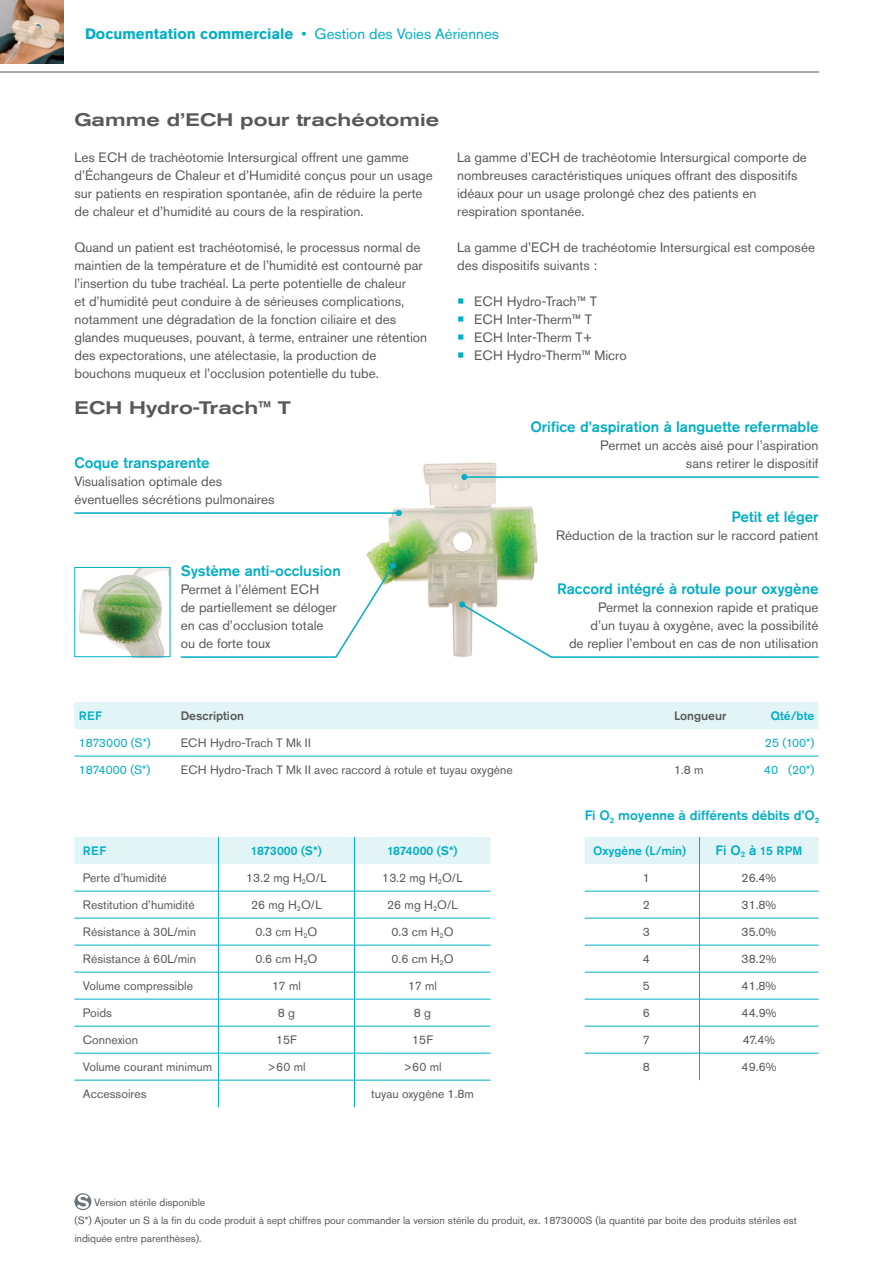
<style>
.page{position:relative;width:893px;height:1263px;background:#fff}
.page>*{position:absolute;margin:0;border:0;box-sizing:border-box;transform-origin:0 0}
.t1{font:500 expanded 18px "Akzidenz Grotesk Pro";color:#58595b}
.t2{font:500 15px "Akzidenz Grotesk Pro";color:#00aec5}
.t3{font:15px "Akzidenz Grotesk Pro";color:#00aec5}
.t4{font:13.5px/18px "Akzidenz Grotesk Pro";color:#58595b}
.t5{font:500 13.5px "Akzidenz Grotesk Pro";color:#00aec5}
.t6{font:12.15px "Akzidenz Grotesk Pro";color:#58595b}
.t7{font:500 12.15px "Akzidenz Grotesk Pro";color:#00aec5}
.t8{font:12.15px "Akzidenz Grotesk Pro";color:#00aec5}
.t9{font:500 12.15px "Akzidenz Grotesk Pro";color:#58595b}
.t10{font:10.5px/18px "Akzidenz Grotesk Pro";color:#58595b}
.s1{font-weight:700}
.s2{font-size:22.5px;color:#00aec5}
.s3{font-size:13.5px}
</style>
<div class="page">
<hr style="left:0;top:72px;width:819px;height:1px;background:#58595b">
<img style="left:0;top:0;width:64px;height:63px">
<img style="left:366px;top:462px;width:172px;height:195px">
<hr style="left:464px;top:476px;width:355px;height:2px;background:#00aec5">
<svg style="left:461px;top:474px;width:6px;height:6px"></svg>
<hr style="left:74px;top:512px;width:325px;height:2px;background:#00aec5">
<svg style="left:396px;top:510px;width:6px;height:6px"></svg>
<svg style="left:180px;top:563px;width:216px;height:95px"></svg>
<svg style="left:459px;top:601px;width:360px;height:57px"></svg>
<img style="left:79px;top:569px;width:89px;height:86px">
<div style="left:74px;top:567px;width:96px;height:90px;border:1px solid #00aec5"></div>
<div style="left:89px;top:582px;width:76px;height:23px;background:#fff;opacity:.75"></div>
<svg style="left:96px;top:591px;width:62px;height:5px"></svg>
<svg style="left:74px;top:837px;width:417px;height:270px"></svg>
<hr style="left:74px;top:1080px;width:144px;height:1px;background:#00aec5">
<hr style="left:218px;top:1080px;width:136px;height:1px;background:#00aec5">
<hr style="left:354px;top:1080px;width:137px;height:1px;background:#00aec5">
<svg style="left:74px;top:1193px;width:17px;height:17px"></svg>
<svg style="left:77px;top:1194px;width:12px;height:15px"></svg>
<svg style="left:585px;top:837px;width:234px;height:243px"></svg>
<div style="left:74px;top:702px;width:745px;height:27px;background:#e3f4f6"></div>
<hr style="left:74px;top:756px;width:107px;height:1px;background:#00aec5">
<hr style="left:181px;top:756px;width:493px;height:1px;background:#00aec5">
<hr style="left:674px;top:756px;width:85px;height:1px;background:#00aec5">
<hr style="left:759px;top:756px;width:60px;height:1px;background:#00aec5">
<p class="t3" style="left:85px;top:24px;width:415px"><span class="s1">Documentation commerciale</span> • Gestion des Voies Aériennes</p>
<h1 class="t1" style="left:74px;top:108px;width:366px">Gamme d’ECH pour trachéotomie</h1>
<p class="t4" style="left:74px;top:148px;width:360px">Les ECH de trachéotomie Intersurgical offrent une gamme d’Échangeurs de Chaleur et d’Humidité conçus pour un usage sur patients en respiration spontanée, afin de réduire la perte de chaleur et d’humidité au cours de la respiration.</p>
<p class="t4" style="left:74px;top:238px;width:354px">Quand un patient est trachéotomisé, le processus normal de maintien de la température et de l’humidité est contourné par l’insertion du tube trachéal. La perte potentielle de chaleur<br>et d’humidité peut conduire à de sérieuses complications, notamment une dégradation de la fonction ciliaire et des glandes muqueuses, pouvant, à terme, entrainer une rétention des expectorations, une atélectasie, la production de bouchons muqueux et l’occlusion potentielle du tube.</p>
<h1 class="t1" style="left:74px;top:396px;width:218px">ECH Hydro-Trach™ T</h1>
<p class="t2" style="left:74px;top:453px;width:137px">Coque transparente</p>
<p class="t4" style="left:74px;top:472px;width:202px">Visualisation optimale des éventuelles sécrétions pulmonaires</p>
<p class="t2" style="left:181px;top:561px;width:162px">Système anti-occlusion</p>
<p class="t4" style="left:181px;top:580px;width:158px">Permet à l’élément ECH de partiellement se déloger en cas d’occlusion totale ou de forte toux</p>
<p class="t4" style="left:457px;top:148px;width:351px">La gamme d’ECH de trachéotomie Intersurgical comporte de nombreuses caractéristiques uniques offrant des dispositifs idéaux pour un usage prolongé chez des patients en respiration spontanée.</p>
<p class="t4" style="left:457px;top:238px;width:360px">La gamme d’ECH de trachéotomie Intersurgical est composée des dispositifs suivants :</p>
<p class="t4" style="left:457px;top:292px;width:141px"><span class="s2">•</span> ECH Hydro-Trach™ T</p>
<p class="t4" style="left:457px;top:310px;width:137px"><span class="s2">•</span> ECH Inter-Therm™ T</p>
<p class="t4" style="left:457px;top:328px;width:137px"><span class="s2">•</span> ECH Inter-Therm T+</p>
<p class="t4" style="left:457px;top:346px;width:171px"><span class="s2">•</span> ECH Hydro-Therm™ Micro</p>
<p class="t2" style="left:530px;top:417px;width:290px">Orifice d’aspiration à languette refermable</p>
<p class="t4" style="left:600px;top:436px;width:220px;text-align:right">Permet un accès aisé pour l’aspiration sans retirer le dispositif</p>
<p class="t2" style="left:731px;top:507px;width:89px">Petit et léger</p>
<p class="t4" style="left:556px;top:526px;width:264px">Réduction de la traction sur le raccord patient</p>
<p class="t2" style="left:557px;top:579px;width:263px">Raccord intégré à rotule pour oxygène</p>
<p class="t4" style="left:569px;top:598px;width:251px;text-align:right">Permet la connexion rapide et pratique<br>d’un tuyau à oxygène, avec la possibilité<br>de replier l’embout en cas de non utilisation</p>
<p class="t7" style="left:79px;top:708px;width:25px">REF</p>
<p class="t9" style="left:181px;top:708px;width:65px">Description</p>
<p class="t9" style="left:674px;top:708px;width:54px">Longueur</p>
<p class="t7" style="left:771px;top:708px;width:45px">Qté/bte</p>
<p class="t8" style="left:79px;top:735px;width:74px">1873000 (S*)</p>
<p class="t6" style="left:181px;top:735px;width:132px">ECH Hydro-Trach T Mk II</p>
<p class="t8" style="left:765px;top:735px;width:51px">25 (100*)</p>
<p class="t8" style="left:79px;top:762px;width:73px">1874000 (S*)</p>
<p class="t6" style="left:181px;top:762px;width:334px">ECH Hydro-Trach T Mk II avec raccord à rotule et tuyau oxygène</p>
<p class="t6" style="left:674px;top:762px;width:31px">1.8 m</p>
<p class="t8" style="left:764px;top:762px;width:52px">40 (20*)</p>
<p class="t7" style="left:83px;top:843px;width:25px">REF</p>
<p class="t7" style="left:251px;top:843px;width:72px">1873000 (S*)</p>
<p class="t7" style="left:387px;top:843px;width:72px">1874000 (S*)</p>
<p class="t6" style="left:83px;top:870px;width:86px">Perte d’humidité</p>
<p class="t6" style="left:246px;top:870px;width:82px">13.2 mg H<sub>2</sub>O/L</p>
<p class="t6" style="left:382px;top:870px;width:82px">13.2 mg H<sub>2</sub>O/L</p>
<p class="t6" style="left:83px;top:897px;width:113px">Restitution d’humidité</p>
<p class="t6" style="left:251px;top:897px;width:72px">26 mg H<sub>2</sub>O/L</p>
<p class="t6" style="left:387px;top:897px;width:72px">26 mg H<sub>2</sub>O/L</p>
<p class="t6" style="left:83px;top:924px;width:115px">Résistance à 30L/min</p>
<p class="t6" style="left:255px;top:924px;width:64px">0.3 cm H<sub>2</sub>O</p>
<p class="t6" style="left:391px;top:924px;width:64px">0.3 cm H<sub>2</sub>O</p>
<p class="t6" style="left:83px;top:951px;width:115px">Résistance à 60L/min</p>
<p class="t6" style="left:255px;top:951px;width:64px">0.6 cm H<sub>2</sub>O</p>
<p class="t6" style="left:391px;top:951px;width:64px">0.6 cm H<sub>2</sub>O</p>
<p class="t6" style="left:83px;top:978px;width:112px">Volume compressible</p>
<p class="t6" style="left:272px;top:978px;width:30px">17 ml</p>
<p class="t6" style="left:408px;top:978px;width:30px">17 ml</p>
<p class="t6" style="left:83px;top:1005px;width:31px">Poids</p>
<p class="t6" style="left:278px;top:1005px;width:19px">8 g</p>
<p class="t6" style="left:414px;top:1005px;width:19px">8 g</p>
<p class="t6" style="left:83px;top:1032px;width:57px">Connexion</p>
<p class="t6" style="left:276px;top:1032px;width:22px">15F</p>
<p class="t6" style="left:412px;top:1032px;width:22px">15F</p>
<p class="t6" style="left:83px;top:1059px;width:131px">Volume courant minimum</p>
<p class="t6" style="left:267px;top:1059px;width:40px">&gt;60 ml</p>
<p class="t6" style="left:403px;top:1059px;width:40px">&gt;60 ml</p>
<p class="t6" style="left:83px;top:1086px;width:65px">Accessoires</p>
<p class="t6" style="left:371px;top:1086px;width:104px">tuyau oxygène 1.8m</p>
<p class="t5" style="left:585px;top:807px;width:236px">Fi O<sub>2</sub> moyenne à différents débits d’O<sub>2</sub></p>
<p class="t7" style="left:593px;top:843px;width:94px">Oxygène (L/min)</p>
<p class="t7" style="left:716px;top:843px;width:88px"><span class="s3">Fi O</span><sub>2</sub> <span class="s3">à</span> 15 RPM</p>
<p class="t6" style="left:643px;top:870px;width:9px">1</p>
<p class="t6" style="left:742px;top:870px;width:36px">26.4%</p>
<p class="t6" style="left:643px;top:897px;width:9px">2</p>
<p class="t6" style="left:742px;top:897px;width:36px">31.8%</p>
<p class="t6" style="left:643px;top:924px;width:9px">3</p>
<p class="t6" style="left:742px;top:924px;width:36px">35.0%</p>
<p class="t6" style="left:643px;top:951px;width:9px">4</p>
<p class="t6" style="left:741px;top:951px;width:37px">38.2%</p>
<p class="t6" style="left:643px;top:978px;width:9px">5</p>
<p class="t6" style="left:742px;top:978px;width:36px">41.8%</p>
<p class="t6" style="left:643px;top:1005px;width:9px">6</p>
<p class="t6" style="left:741px;top:1005px;width:37px">44.9%</p>
<p class="t6" style="left:643px;top:1032px;width:9px">7</p>
<p class="t6" style="left:743px;top:1032px;width:34px">47.4%</p>
<p class="t6" style="left:643px;top:1059px;width:9px">8</p>
<p class="t6" style="left:741px;top:1059px;width:37px">49.6%</p>
<p class="t10" style="left:74px;top:1193px;width:724px;text-indent:20px">Version stérile disponible<br>(S*) Ajouter un S à la fin du code produit à sept chiffres pour commander la version stérile du produit, ex. 1873000S (la quantité par boite des produits stériles est indiquée entre parenthèses).</p>
</div>
